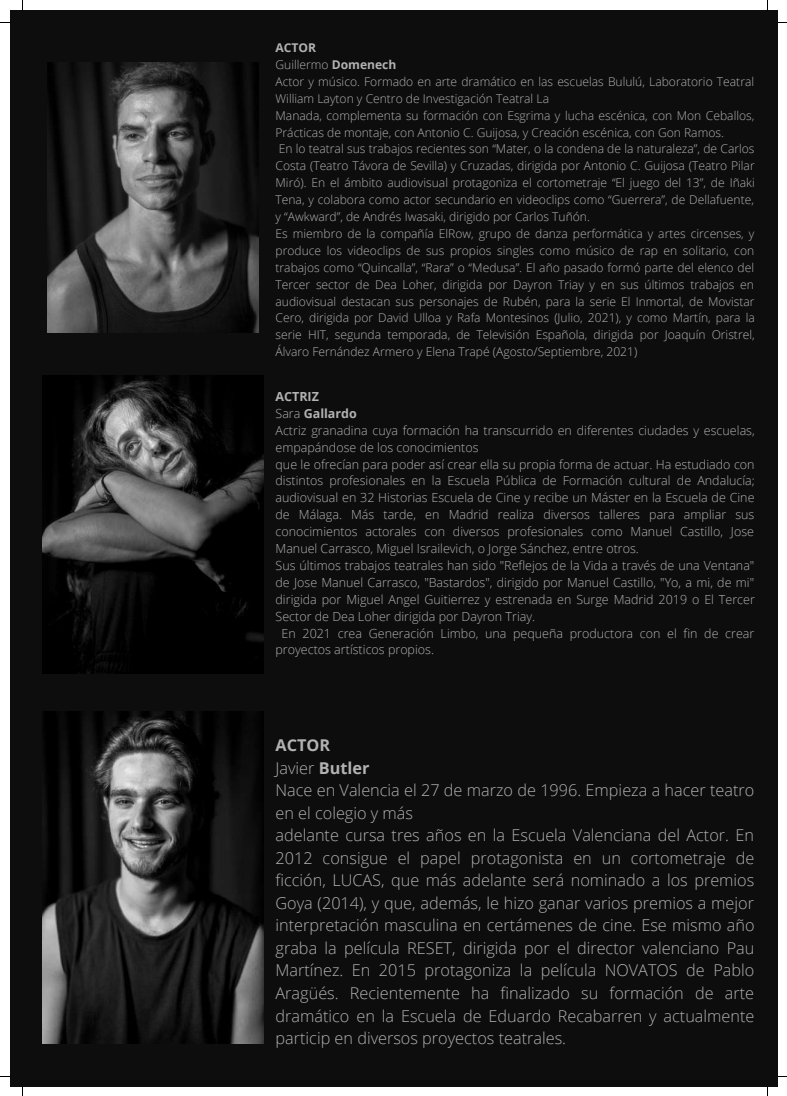
<style>
.page{position:relative;width:787px;height:1096px;background:#fff}
.page>*{position:absolute;margin:0;border:0;box-sizing:border-box;transform-origin:0 0}
.t1{font:300 16.25px/22.5px "Open Sans";color:#b2b2b2}
.t2{font:300 12.5px "Open Sans";color:#b2b2b2}
.t3{font:700 12.5px "Open Sans";color:#b2b2b2}
.t4{font:300 12.12px/16.9px "Open Sans";color:#b2b2b2}
.s1{font-weight:700}
.s2{font-weight:300}
</style>
<div class="page">
<div style="left:10px;top:10px;width:768px;height:1076px;background:#0d0d0d"></div>
<img style="left:47px;top:62px;width:211px;height:271px">
<img style="left:42px;top:375px;width:222px;height:298px">
<img style="left:42px;top:711px;width:222px;height:332px">
<p class="t4" style="left:276px;top:39px;width:481px"><span class="s1">ACTOR<br></span>Guillermo <span class="s1">Domenech<br></span>Actor y músico. Formado en arte dramático en las escuelas Bululú, Laboratorio Teatral William Layton y Centro de Investigació n Teatral La<br>Manada, complementa su formación con Esgrima y lucha escénica, con Mon Ceballos, Prácticas de montaje, con Antonio C. Guijosa, y Creación escénica, con Gon Ramos.<br>En lo teatral sus trabajos recientes son “Mater, o la condena de la naturaleza”, de Carlos Costa (Teatro Távora de Sevilla) y Cruzadas, dirigida por Antonio C. Guijosa (Teatro Pilar Miró). En el ámbito audiovisual protagoniza el cortometraje “El juego del 13”, de Iñaki Tena, y colabora como actor secundario en videoclips como “Guerrera”, de Dellafuente, y “Awkward”, de Andrés Iwasaki, dirigido por Carlos Tuñón.<br>Es miembro de la compañía ElRow, grupo de danza performática y artes circenses, y produce los videoclips de sus propios singles como músico de rap en solitario, con trabajos como “Quincalla”, “Rara” o “Medusa”. El año pasado formó parte del elenco del Tercer sector de Dea Loher, dirigida por Dayron Triay y en sus ú ltimos trabajos en audiovisual destacan sus personajes de Rubén, para la serie El Inmortal, de Movistar Cero, dirigida por David Ulloa y Rafa Montesinos (Julio, 2021), y como Martín, para la serie HIT, segunda temporada, de Televisión Española, dirigida por Joaquín Oristrel, Álvaro Ferná ndez Armero y Elena Trapé (Agosto/Septiembre, 2021)</p>
<p class="t3" style="left:276px;top:387px;width:45px">ACTRIZ</p>
<p class="t3" style="left:276px;top:404px;width:83px"><span class="s2">Sara</span> Gallardo</p>
<p class="t2" style="left:276px;top:421px;width:481px">Actriz granadina cuya formación ha transcurrido en diferentes ciudades y escuelas,</p>
<p class="t2" style="left:276px;top:438px;width:205px">empapándose de los conocimientos</p>
<p class="t2" style="left:276px;top:455px;width:481px">que le ofrecían para poder así crear ella su propia forma de actuar. Ha estudiado con</p>
<p class="t2" style="left:276px;top:472px;width:481px">distintos profesionales en la Escuela Pú blica de Formación cultural de Andalucía;</p>
<p class="t2" style="left:276px;top:489px;width:480px">audiovisual en 32 Historias Escuela de Cine y recibe un Máster en la Escuela de Cine</p>
<p class="t2" style="left:276px;top:506px;width:480px">de Málaga. Más tarde, en Madrid realiza diversos talleres para ampliar sus</p>
<p class="t2" style="left:276px;top:522px;width:480px">conocimientos actorales con diversos profesionales como Manuel Castillo, Jose</p>
<p class="t2" style="left:276px;top:539px;width:365px">Manuel Carrasco, Miguel Israilevich, o Jorge Sá nchez, entre otros.</p>
<p class="t2" style="left:276px;top:556px;width:480px">Sus ú ltimos trabajos teatrales han sido "Reflejos de la Vida a través de una Ventana"</p>
<p class="t2" style="left:276px;top:573px;width:480px">de Jose Manuel Carrasco, "Bastardos", dirigido por Manuel Castillo, "Yo, a mi, de mi"</p>
<p class="t2" style="left:276px;top:590px;width:481px">dirigida por Miguel Angel Guitierrez y estrenada en Surge Madrid 2019 o El Tercer</p>
<p class="t2" style="left:276px;top:607px;width:261px">Sector de Dea Loher dirigida por Dayron Triay.</p>
<p class="t2" style="left:282px;top:624px;width:474px">En 2021 crea Generación Limbo, una pequeña productora con el fin de crear</p>
<p class="t2" style="left:276px;top:641px;width:160px">proyectos artísticos propios.</p>
<p class="t1" style="left:276px;top:733px;width:481px"><span class="s1">ACTOR<br></span>Javier <span class="s1">Butler<br></span>Nace en Valencia el 27 de marzo de 1996. Empieza a hacer teatro en el colegio y más<br>adelante cursa tres años en la Escuela Valenciana del Actor. En 2012 consigue el papel protagonista en un cortometraje de ficción, LUCAS, que más adelante será nominado a los premios Goya (2014), y que, además, le hizo ganar varios premios a mejor interpretación masculina en certá menes de cine. Ese mismo año graba la película RESET, dirigida por el director valenciano Pau Martínez. En 2015 protagoniza la película NOVATOS de Pablo Aragüés. Recientemente ha finalizado su formación de arte dramático en la Escuela de Eduardo Recabarren y actualmente particip en diversos proyectos teatrales.</p>
</div>
